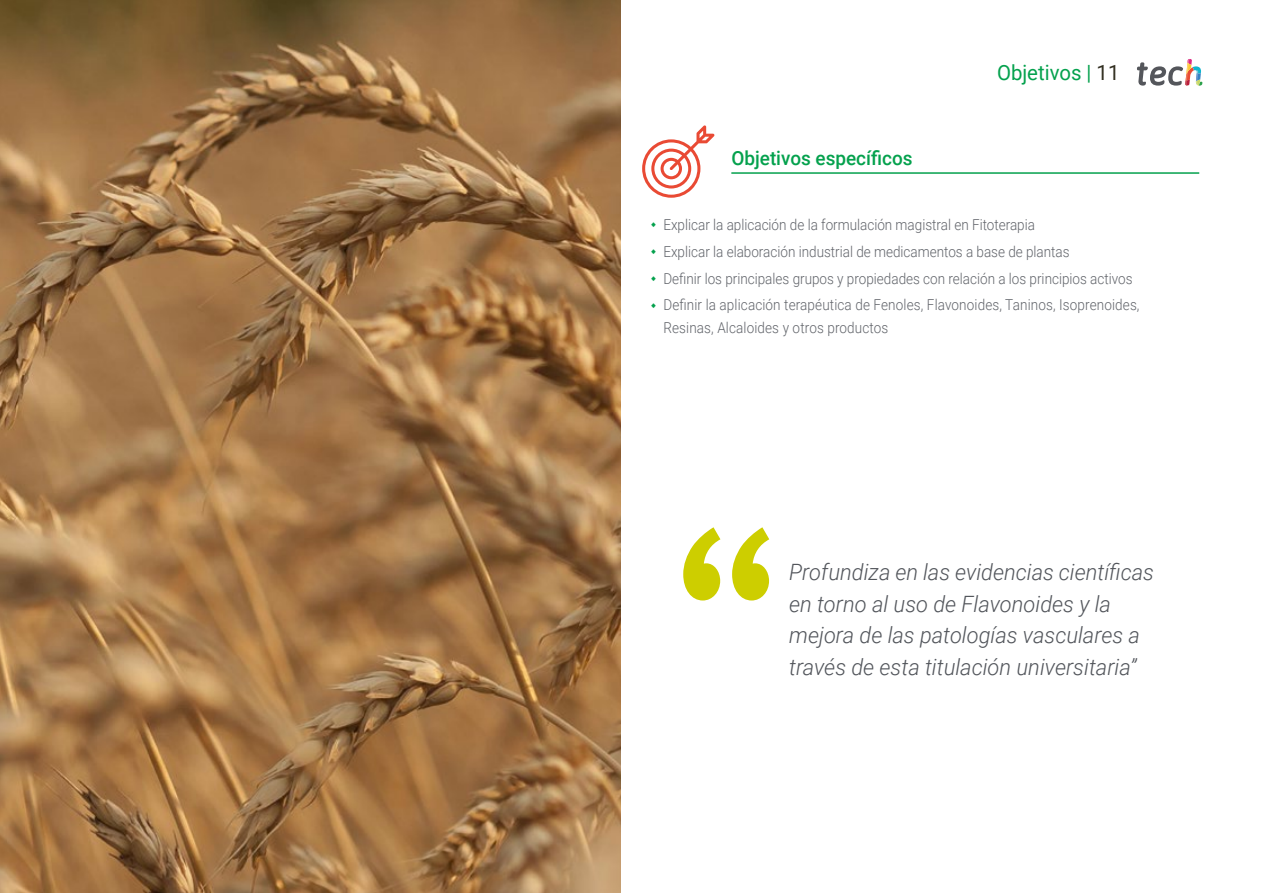
<style>
.page{position:relative;width:1263px;height:893px;background:#fff}
.page>*{position:absolute;margin:0;border:0;box-sizing:border-box;transform-origin:0 0}
.t1{font:italic 300 22.5px/31.5px "Roboto";color:#52555b}
.t2{font:21px "Roboto";color:#04a14d}
.t3{font:500 19.5px "Roboto";color:#04a14d}
.t4{font:300 15px/26.7px "Roboto";color:#61646a;scale:.9 1}
.s1{color:#312e20}
</style>
<div class="page">
<hr style="left:731px;top:173px;width:468px;height:1px;background:#04a14d">
<img style="left:0;top:0;width:621px;height:893px">
<svg style="left:1137px;top:59px;width:65px;height:27px"></svg>
<svg style="left:683px;top:527px;width:86px;height:73px"></svg>
<svg style="left:642px;top:125px;width:72px;height:73px"></svg>
<h3 class="t3" style="left:731px;top:144px;width:183px">Objetivos específicos</h3>
<h2 class="t2" style="left:997px;top:57px;width:124px">Objetivos | <span class="s1">11</span></h2>
<p class="t4" style="left:663px;top:211px;width:531px">Explicar la aplicación de la formulación magistral en Fitoterapia<br>Explicar la elaboración industrial de medicamentos a base de plantas<br>Definir los principales grupos y propiedades con relación a los principios activos Definir la aplicación terapéutica de Fenoles, Flavonoides, Taninos, Isoprenoides,</p>
<p class="t4" style="left:663px;top:314px;width:252px">Resinas, Alcaloides y otros productos</p>
<h1 class="t1" style="left:789px;top:556px;width:366px">Profundiza en las evidencias científicas en torno al uso de Flavonoides y la mejora de las patologías vasculares a través de esta titulación universitaria”</h1>
</div>
